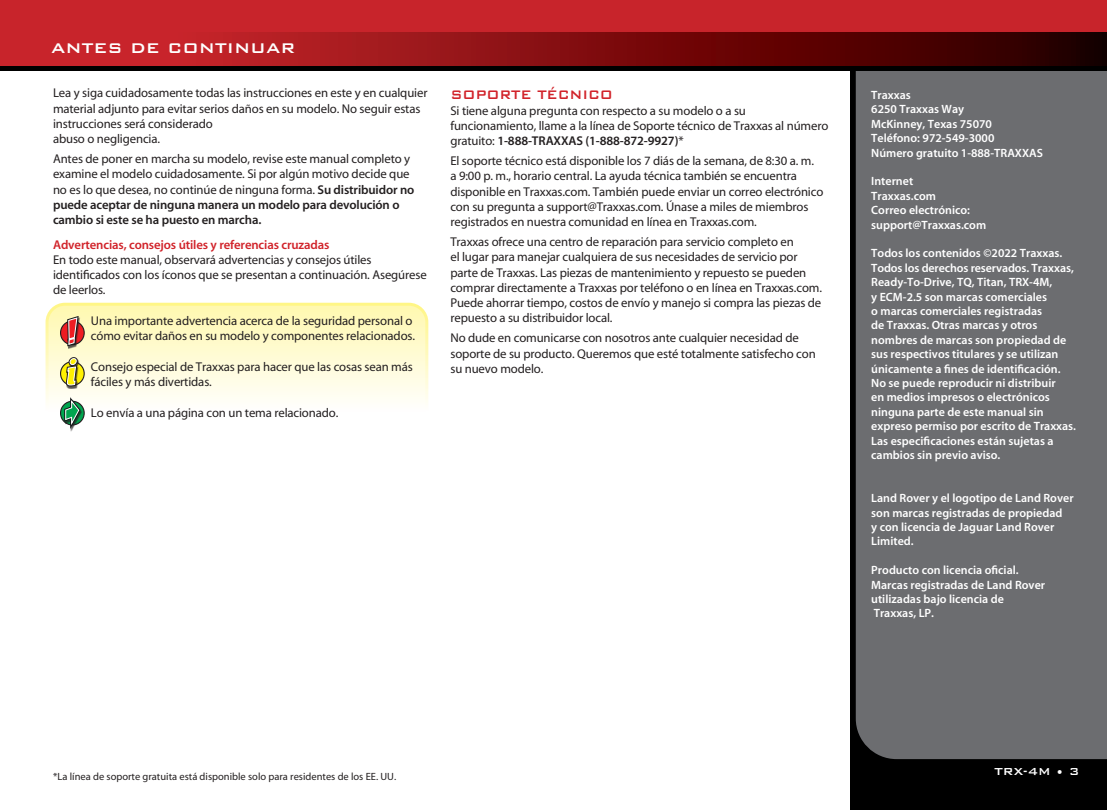
<style>
.page{position:relative;width:1107px;height:810px;background:#fff}
.page>*{position:absolute;margin:0;border:0;box-sizing:border-box;transform-origin:0 0}
.t1{font:18.75px "Bank Gothic Medium BT";color:#fff}
.t2{font:16.5px "Bank Gothic Medium BT";letter-spacing:-.01em;color:#d1232a;scale:.91 1}
.t3{font:13.5px "Bank Gothic Medium BT";color:#fff}
.t4{font:12.75px/15.3px "Myriad";letter-spacing:-.01em;color:#231f20}
.t5{font:600 12.75px "Myriad";letter-spacing:-.01em;color:#d1232a}
.t6{font:600 12px/14.4px "Myriad";color:#fff}
.t7{font:10.5px "Myriad";color:#231f20}
.s1{font-weight:600}
</style>
<div class="page">
<div style="left:850px;top:13px;width:257px;height:797px;background:#000"></div>
<div style="left:856px;top:71px;width:251px;height:688px;background:#6c6d70"></div>
<div style="left:0;top:0;width:1107px;height:70px;background:#000"></div>
<div style="left:0;top:0;width:1107px;height:51px;background:#c8242b"></div>
<svg style="left:0;top:32px;width:1107px;height:34px;background:#831013"></svg>
<svg style="left:47px;top:304px;width:380px;height:117px"></svg>
<div style="left:46px;top:303px;width:382px;height:147px;border:3px solid #fff;border-radius:18px"></div>
<svg style="left:61px;top:401px;width:23px;height:24px"></svg>
<div style="left:60px;top:401px;width:25px;height:24px;border:1px solid #231f20;border-radius:50%"></div>
<div style="left:60px;top:361px;width:25px;height:25px;border:1px solid #231f20;border-radius:50%"></div>
<div style="left:66px;top:359px;width:14px;height:30px;background:#231f20;opacity:.75"></div>
<div style="left:68px;top:357px;width:10px;height:9px;border:3px solid #231f20;border-radius:50%"></div>
<div style="left:70px;top:358px;width:6px;height:7px;background:#fff101;border-radius:50%"></div>
<div style="left:70px;top:358px;width:7px;height:7px;border:1px solid #fff;border-radius:50%"></div>
<svg style="left:63px;top:363px;width:20px;height:69px"></svg>
<svg style="left:61px;top:321px;width:23px;height:24px"></svg>
<div style="left:60px;top:320px;width:25px;height:25px;border:1px solid #231f20;border-radius:50%"></div>
<div style="left:68px;top:317px;width:13px;height:32px;background:#231f20;opacity:.75"></div>
<svg style="left:65px;top:314px;width:15px;height:34px"></svg>
<p class="t1" style="left:51px;top:37px;width:246px">ANTES DE CONTINUAR</p>
<p class="t4" style="left:53px;top:86px;width:376px">Lea y siga cuidadosamente todas las instrucciones en este y en cualquier material adjunto para evitar serios daños en su modelo. No seguir estas instrucciones será considerado<br>abuso o negligencia.</p>
<p class="t4" style="left:53px;top:152px;width:363px">Antes de poner en marcha su modelo, revise este manual completo y examine el modelo cuidadosamente. Si por algún motivo decide que no es lo que desea, no continúe de ninguna forma. <span class="s1">Su distribuidor no puede aceptar de ninguna manera un modelo para devolución o cambio si este se ha puesto en marcha.</span></p>
<p class="t5" style="left:53px;top:238px;width:278px">Advertencias, consejos útiles y referencias cruzadas</p>
<p class="t4" style="left:53px;top:252px;width:375px">En todo este manual, observará advertencias y consejos útiles identificados con los íconos que se presentan a continuación. Asegúrese de leerlos.</p>
<p class="t4" style="left:91px;top:314px;width:326px">Una importante advertencia acerca de la seguridad personal o cómo evitar daños en su modelo y componentes relacionados.</p>
<p class="t4" style="left:91px;top:360px;width:323px">Consejo especial de Traxxas para hacer que las cosas sean más fáciles y más divertidas.</p>
<p class="t4" style="left:91px;top:405px;width:249px">Lo envía a una página con un tema relacionado.</p>
<p class="t2" style="left:450px;top:86px;width:180px">SOPORTE TÉCNICO</p>
<p class="t4" style="left:450px;top:103px;width:379px">Si tiene alguna pregunta con respecto a su modelo o a su funcionamiento, llame a la línea de Soporte técnico de Traxxas al número gratuito: <span class="s1">1-888-TRAXXAS (1-888-872-9927)</span>*</p>
<p class="t4" style="left:450px;top:154px;width:365px">El soporte técnico está disponible los 7 diás de la semana, de 8:30 a. m.</p>
<p class="t4" style="left:450px;top:169px;width:374px">a 9:00 p. m., horario central. La ayuda técnica también se encuentra disponible en Traxxas.com. También puede enviar un correo electrónico con su pregunta a support@Traxxas.com. Únase a miles de miembros registrados en nuestra comunidad en línea en Traxxas.com.</p>
<p class="t4" style="left:450px;top:235px;width:373px">Traxxas ofrece una centro de reparación para servicio completo en<br>el lugar para manejar cualquiera de sus necesidades de servicio por parte de Traxxas. Las piezas de mantenimiento y repuesto se pueden comprar directamente a Traxxas por teléfono o en línea en Traxxas.com.<br>Puede ahorrar tiempo, costos de envío y manejo si compra las piezas de repuesto a su distribuidor local.</p>
<p class="t4" style="left:450px;top:331px;width:367px">No dude en comunicarse con nosotros ante cualquier necesidad de soporte de su producto. Queremos que esté totalmente satisfecho con su nuevo modelo.</p>
<p class="t6" style="left:871px;top:88px;width:41px">Traxxas</p>
<p class="t6" style="left:871px;top:103px;width:94px">6250 Traxxas Way</p>
<p class="t6" style="left:871px;top:117px;width:122px">McKinney, Texas 75070</p>
<p class="t6" style="left:871px;top:131px;width:125px">Teléfono: 972-549-3000</p>
<p class="t6" style="left:871px;top:146px;width:173px">Número gratuito 1-888-TRAXXAS</p>
<p class="t6" style="left:871px;top:175px;width:43px">Internet</p>
<p class="t6" style="left:871px;top:189px;width:66px">Traxxas.com</p>
<p class="t6" style="left:871px;top:203px;width:116px">Correo electrónico: support@Traxxas.com</p>
<p class="t6" style="left:871px;top:247px;width:206px">Todos los contenidos ©2022 Traxxas.<br>Todos los derechos reservados. Traxxas, Ready-To-Drive, TQ, Titan, TRX-4M,<br>y ECM-2.5 son marcas comerciales<br>o marcas comerciales registradas<br>de Traxxas. Otras marcas y otros nombres de marcas son propiedad de sus respectivos titulares y se utilizan únicamente a fines de identificación.<br>No se puede reproducir ni distribuir<br>en medios impresos o electrónicos ninguna parte de este manual sin expreso permiso por escrito de Traxxas.<br>Las especificaciones están sujetas a cambios sin previo aviso.</p>
<p class="t6" style="left:871px;top:491px;width:204px">Land Rover y el logotipo de Land Rover son marcas registradas de propiedad<br>y con licencia de Jaguar Land Rover<br>Limited.</p>
<p class="t6" style="left:871px;top:563px;width:175px">Producto con licencia oficial.<br>Marcas registradas de Land Rover utilizadas bajo licencia de<br>Traxxas, LP.</p>
<p class="t7" style="left:53px;top:772px;width:344px">*La línea de soporte gratuita está disponible solo para residentes de los EE. UU.</p>
<p class="t3" style="left:994px;top:764px;width:87px">TRX-4M • 3</p>
</div>
